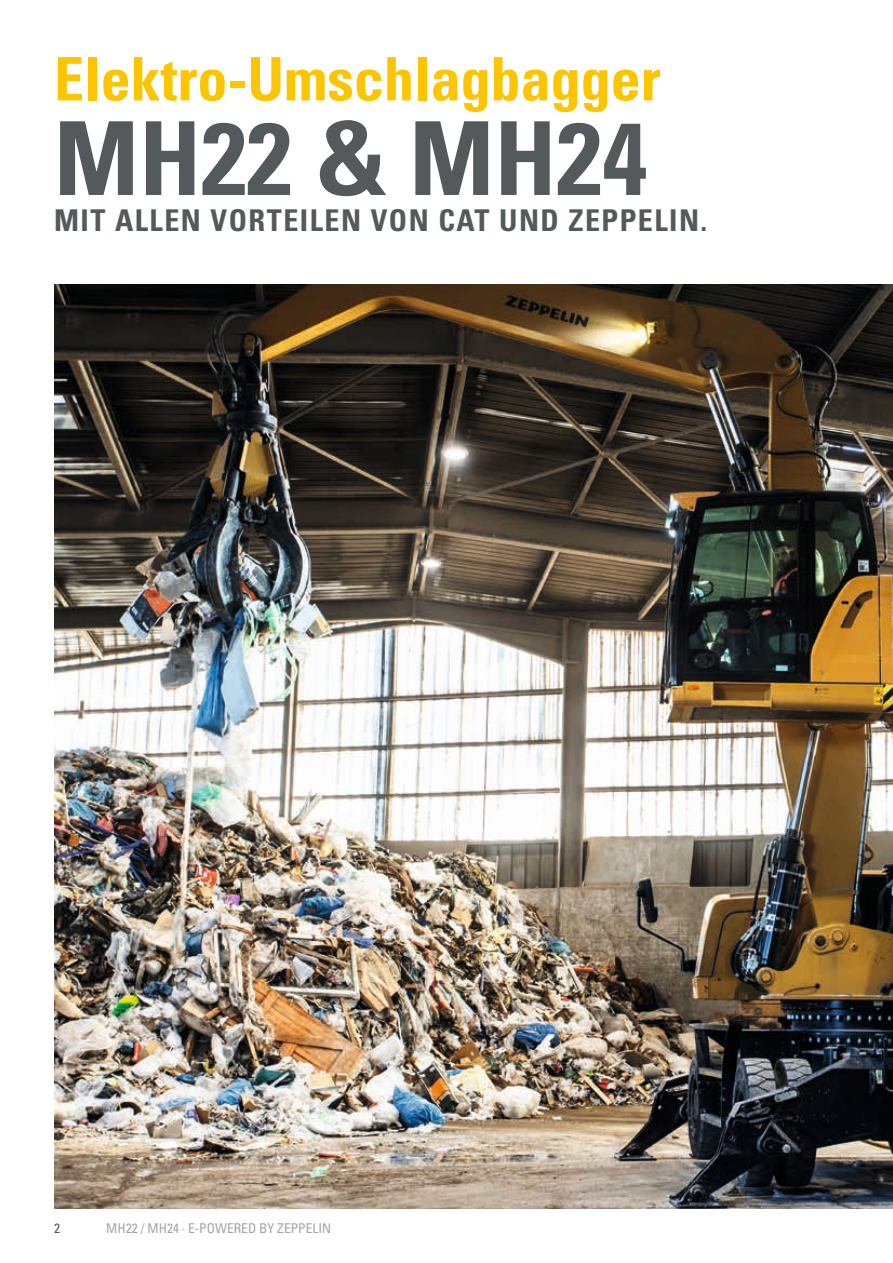
<style>
.page{position:relative;width:893px;height:1263px;background:#fff}
.page>*{position:absolute;margin:0;border:0;box-sizing:border-box;transform-origin:0 0}
.t1{font:700 condensed 102px "Univers";color:#545a5b}
.t2{font:700 condensed 60px "Univers";color:#fcc500}
.t3{font:700 condensed 30px "Univers";letter-spacing:.05em;color:#545a5b}
.t4{font:condensed 13.5px "Univers";color:#a4a5a5}
.t5{font:condensed 13.5px "Univers";color:#545a5b}
</style>
<div class="page">
<img style="left:54px;top:285px;width:839px;height:924px">
<h2 class="t2" style="left:54px;top:42px;width:608px">Elektro-Umschlagbagger</h2>
<h1 class="t1" style="left:54px;top:96px;width:595px">MH22 &amp; MH24</h1>
<p class="t3" style="left:54px;top:202px;width:655px">MIT ALLEN VORTEILEN VON CAT UND ZEPPELIN.</p>
<p class="t5" style="left:54px;top:1219px;width:7px">2</p>
<p class="t4" style="left:106px;top:1219px;width:226px">MH22 / MH24 · E-POWERED BY ZEPPELIN</p>
</div>
